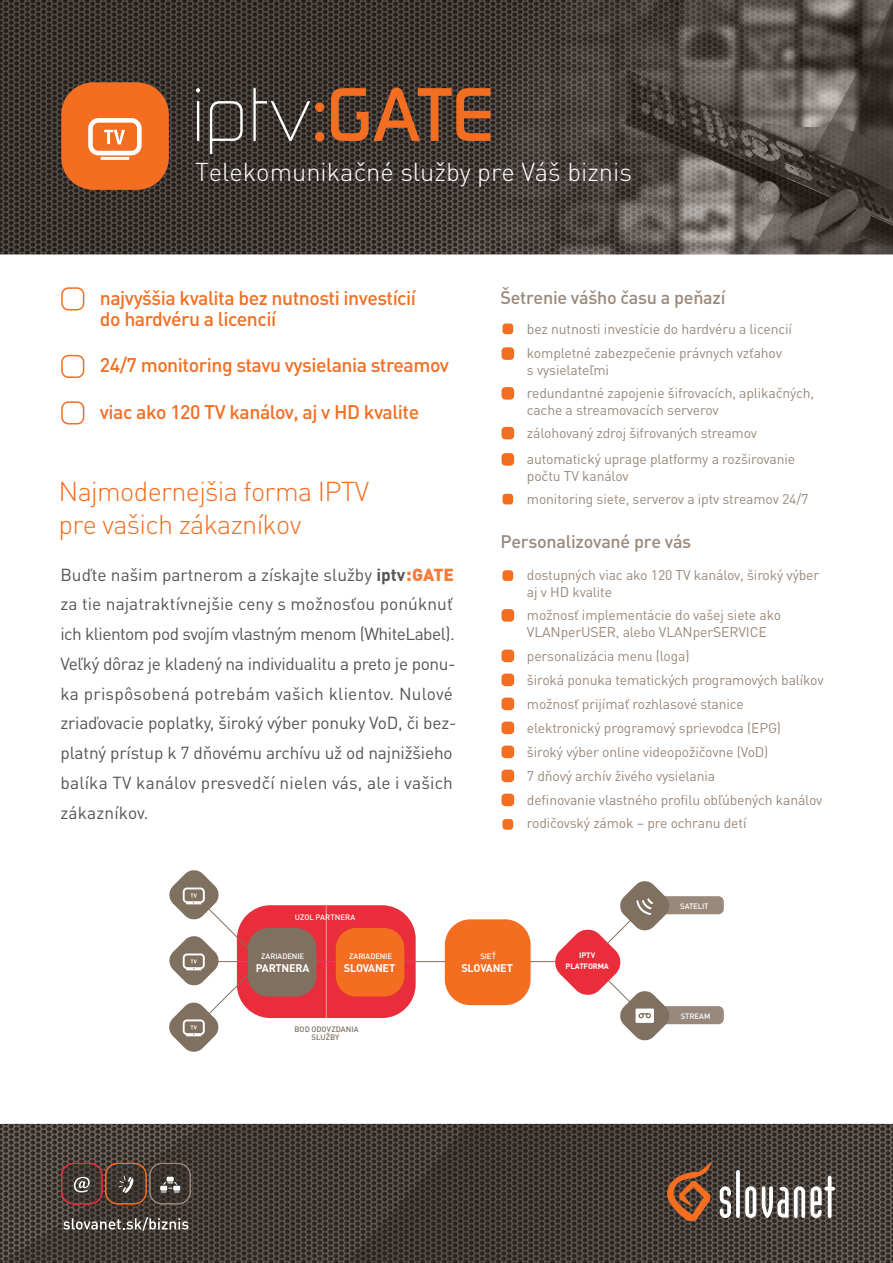
<style>
.page{position:relative;width:893px;height:1263px;background:#fff}
.page>*{position:absolute;margin:0;border:0;box-sizing:border-box;transform-origin:0 0}
.t1{font:300 79.05px "Digital Sans EF";color:#fff}
.t2{font:300 27px/33px "DIN Pro";letter-spacing:-.025em;color:#f36e21}
.t3{font:300 25.5px "DIN Pro";color:#fff}
.t4{font:500 19.5px/21.3px "DIN Pro";letter-spacing:-.025em;color:#f36e21}
.t5{font:500 18px "DIN Pro";letter-spacing:-.015em;color:#99897c}
.t6{font:17.25px/29.7px "DIN Pro";letter-spacing:-.01em;color:#414042}
.t7{font:13.95px/24px "DIN Pro";letter-spacing:-.01em;color:#99897c}
.t8{font:700 10.95px "DIN Pro";letter-spacing:-.03em;color:#fff}
.t9{font:500 7.8px "DIN Pro";letter-spacing:-.01em;color:#fff}
.t10{font:500 7.8px/8.9px "DIN Pro";color:#807060;text-align:center}
.t11{font:700 7.8px/10.9px "DIN Pro";letter-spacing:-.02em;color:#fff;text-align:center}
.s1{font-weight:700}
.s2{font-weight:700;font-size:22.05px;color:#f36e21}
.s3{font-weight:900;color:#f36e21}
</style>
<div class="page">
<img style="left:0;top:0;width:893px;height:1263px">
<div style="left:640px;top:896px;width:84px;height:18px;background:#99897c;border-radius:5px"></div>
<div style="left:640px;top:1006px;width:84px;height:18px;background:#99897c;border-radius:5px"></div>
<div style="left:237px;top:905px;width:179px;height:113px;background:#ea2d3a;border-radius:34px"></div>
<svg style="left:168px;top:869px;width:90px;height:184px"></svg>
<hr style="left:326px;top:905px;width:1px;height:113px;background:#fff">
<hr style="left:209px;top:961px;width:374px;height:1px;background:#817061">
<div style="left:445px;top:919px;width:86px;height:86px;background:#f36e21;border-radius:25px"></div>
<div style="left:248px;top:928px;width:68px;height:68px;background:#807060;border-radius:20px"></div>
<div style="left:336px;top:928px;width:68px;height:68px;background:#f36e21;border-radius:20px"></div>
<svg style="left:554px;top:880px;width:117px;height:161px"></svg>
<div style="left:61px;top:355px;width:23px;height:23px;border:2px solid #f36e21;border-radius:6px"></div>
<div style="left:61px;top:401px;width:23px;height:23px;border:2px solid #f36e21;border-radius:6px"></div>
<div style="left:61px;top:287px;width:23px;height:23px;border:2px solid #f36e21;border-radius:6px"></div>
<div style="left:502px;top:323px;width:11px;height:11px;background:#f36e21;border-radius:3px"></div>
<div style="left:502px;top:347px;width:12px;height:13px;background:#f36e21;border-radius:4px"></div>
<div style="left:502px;top:387px;width:12px;height:13px;background:#f36e21;border-radius:4px"></div>
<div style="left:502px;top:427px;width:12px;height:12px;background:#f36e21;border-radius:4px"></div>
<div style="left:502px;top:453px;width:12px;height:13px;background:#f36e21;border-radius:4px"></div>
<div style="left:502px;top:494px;width:11px;height:10px;background:#f36e21;border-radius:3px"></div>
<div style="left:502px;top:570px;width:11px;height:11px;background:#f36e21;border-radius:3px"></div>
<div style="left:502px;top:794px;width:12px;height:12px;background:#f36e21;border-radius:4px"></div>
<div style="left:502px;top:649px;width:12px;height:13px;background:#f36e21;border-radius:4px"></div>
<div style="left:502px;top:609px;width:12px;height:13px;background:#f36e21;border-radius:4px"></div>
<div style="left:502px;top:673px;width:12px;height:13px;background:#f36e21;border-radius:4px"></div>
<div style="left:502px;top:697px;width:12px;height:13px;background:#f36e21;border-radius:4px"></div>
<div style="left:502px;top:721px;width:12px;height:13px;background:#f36e21;border-radius:4px"></div>
<div style="left:502px;top:746px;width:12px;height:12px;background:#f36e21;border-radius:4px"></div>
<div style="left:502px;top:770px;width:12px;height:12px;background:#f36e21;border-radius:4px"></div>
<div style="left:502px;top:819px;width:11px;height:11px;background:#f36e21;border-radius:3px"></div>
<svg style="left:720px;top:1186px;width:11px;height:32px"></svg>
<svg style="left:736px;top:1170px;width:4px;height:48px"></svg>
<svg style="left:745px;top:1186px;width:11px;height:32px"></svg>
<svg style="left:762px;top:1176px;width:73px;height:42px"></svg>
<svg style="left:665px;top:1161px;width:47px;height:60px"></svg>
<svg style="left:61px;top:1163px;width:130px;height:41px"></svg>
<svg style="left:63px;top:1217px;width:125px;height:13px"></svg>
<div style="left:61px;top:82px;width:108px;height:108px;background:#f36e21;border-radius:32px"></div>
<svg style="left:88px;top:118px;width:54px;height:37px"></svg>
<hr style="left:101px;top:157px;width:28px;height:3px;background:#fff">
<svg style="left:315px;top:102px;width:9px;height:39px"></svg>
<svg style="left:331px;top:88px;width:160px;height:53px"></svg>
<h1 class="t1" style="left:191px;top:69px;width:120px">iptv</h1>
<h3 class="t3" style="left:195px;top:154px;width:438px">Telekomunikačné služby pre Váš biznis</h3>
<h3 class="t4" style="left:100px;top:286px;width:318px">najvyššia kvalita bez nutnosti investícií do hardvéru a licencií</h3>
<h3 class="t4" style="left:100px;top:354px;width:351px">24/7 monitoring stavu vysielania streamov</h3>
<h3 class="t4" style="left:100px;top:400px;width:321px">viac ako 120 TV kanálov, aj v HD kvalite</h3>
<h2 class="t2" style="left:58px;top:474px;width:312px">Najmodernejšia forma IPTV pre vašich zákazníkov</h2>
<p class="t6" style="left:60px;top:559px;width:397px">Buďte našim partnerom a získajte služby <span class="s1">iptv</span><span class="s2">:</span><span class="s3">GATE </span>za tie najatraktívnejšie ceny s možnosťou ponúknuť ich klientom pod svojím vlastným menom (WhiteLabel).<br>Veľký dôraz je kladený na individualitu a preto je ponu&shy;ka prispôsobená potrebám vašich klientov. Nulové zriaďovacie poplatky, široký výber ponuky VoD, či bez&shy;platný prístup k 7 dňovému archívu už od najnižšieho balíka TV kanálov presvedčí nielen vás, ale i vašich zákazníkov.</p>
<p class="t9" style="left:295px;top:911px;width:62px">UZOL PARTNERA</p>
<p class="t5" style="left:500px;top:285px;width:227px">Šetrenie vášho času a peňazí</p>
<p class="t7" style="left:527px;top:316px;width:267px;line-height:24.9px">bez nutnosti investície do hardvéru a licencií kompletné zabezpečenie právnych vzťahov</p>
<p class="t7" style="left:527px;top:358px;width:289px;line-height:23.2px">s vysielateľmi<br>redundantné zapojenie šifrovacích, aplikačných,</p>
<p class="t7" style="left:527px;top:397px;width:193px">cache a streamovacích serverov</p>
<p class="t7" style="left:527px;top:419px;width:270px;line-height:26.2px">zálohovaný zdroj šifrovaných streamov automatický uprage platformy a rozširovanie</p>
<p class="t7" style="left:527px;top:463px;width:283px;line-height:23.2px">počtu TV kanálov<br>monitoring siete, serverov a iptv streamov 24/7</p>
<p class="t5" style="left:500px;top:530px;width:192px">Personalizované pre vás</p>
<p class="t7" style="left:527px;top:567px;width:294px;line-height:16.5px">dostupných viac ako 120 TV kanálov, široký výber aj v HD kvalite</p>
<p class="t7" style="left:527px;top:606px;width:256px;line-height:16.5px">možnosť implementácie do vašej siete ako<br>VLANperUSER, alebo VLANperSERVICE</p>
<p class="t7" style="left:527px;top:667px;width:298px">široká ponuka tematických programových balíkov možnosť prijímať rozhlasové stanice<br>elektronický programový sprievodca (EPG)<br>široký výber online videopožičovne (VoD)<br>7 dňový archív živého vysielania</p>
<p class="t7" style="left:527px;top:643px;width:164px">personalizácia menu (loga)</p>
<p class="t7" style="left:527px;top:788px;width:297px;line-height:23.1px">definovanie vlastného profilu obľúbených kanálov rodičovský zámok – pre ochranu detí</p>
<p class="t9" style="left:680px;top:901px;width:30px">SATELIT</p>
<p class="t9" style="left:480px;top:951px;width:17px">SIEŤ</p>
<p class="t8" style="left:462px;top:960px;width:53px">SLOVANET</p>
<p class="t9" style="left:261px;top:951px;width:44px">ZARIADENIE</p>
<p class="t8" style="left:256px;top:960px;width:55px">PARTNERA</p>
<p class="t11" style="left:566px;top:950px;width:45px">IPTV<br>PLATFORMA</p>
<p class="t9" style="left:349px;top:951px;width:44px">ZARIADENIE</p>
<p class="t8" style="left:344px;top:960px;width:53px">SLOVANET</p>
<p class="t10" style="left:294px;top:1024px;width:66px">BOD ODOVZDANIA<br>SLUŽBY</p>
<p class="t9" style="left:681px;top:1011px;width:31px">STREAM</p>
</div>
